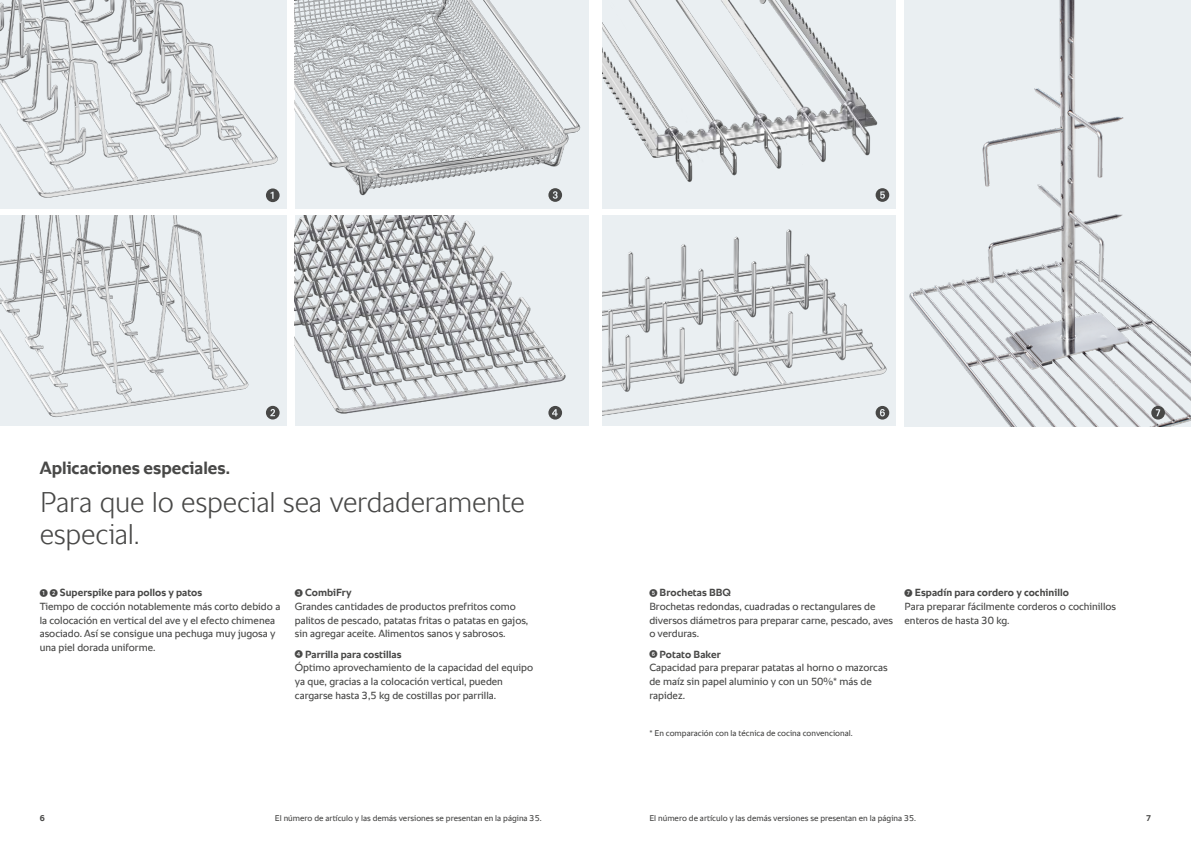
<style>
.page{position:relative;width:1191px;height:842px;background:#fff}
.page>*{position:absolute;margin:0;border:0;box-sizing:border-box;transform-origin:0 0}
.t1{font:300 29px/32px "RATIONAL Sans TT";letter-spacing:-.01em;color:#484847}
.t2{font:700 18px "RATIONAL Sans TT";color:#484847}
.t3{font:10.5px/13.6px "RATIONAL Sans TT";color:#484847}
.t4{font:8.5px "RATIONAL Sans TT";color:#484847}
.t5{font:700 8.5px "RATIONAL Sans TT";color:#484847}
.s1{font-family:"European Pi One";font-size:8px}
.s2{font-weight:700}
</style>
<div class="page">
<img style="left:0;top:0;width:286px;height:209px">
<svg style="left:266px;top:188px;width:13px;height:14px"></svg>
<img style="left:0;top:215px;width:286px;height:211px">
<svg style="left:266px;top:406px;width:13px;height:13px"></svg>
<img style="left:602px;top:215px;width:294px;height:211px">
<svg style="left:875px;top:406px;width:14px;height:14px"></svg>
<img style="left:602px;top:0;width:294px;height:209px">
<svg style="left:875px;top:188px;width:14px;height:14px"></svg>
<img style="left:295px;top:0;width:293px;height:209px">
<svg style="left:548px;top:188px;width:14px;height:14px"></svg>
<img style="left:295px;top:215px;width:293px;height:211px">
<svg style="left:548px;top:406px;width:14px;height:14px"></svg>
<img style="left:904px;top:0;width:287px;height:426px">
<svg style="left:1151px;top:406px;width:14px;height:14px"></svg>
<h2 class="t2" style="left:40px;top:455px;width:192px">Aplicaciones especiales.</h2>
<h1 class="t1" style="left:40px;top:486px;width:486px">Para que lo especial sea verdaderamente especial.</h1>
<p class="t3" style="left:40px;top:586px;width:242px"><span class="s1">1 2</span> <span class="s2">Superspike para pollos y patos<br></span>Tiempo de cocción notablemente más corto debido a la colocación en vertical del ave y el efecto chimenea asociado. Así se consigue una pechuga muy jugosa y una piel dorada uniforme.</p>
<p class="t3" style="left:649px;top:586px;width:245px"><span class="s1">5</span> <span class="s2">Brochetas BBQ<br></span>Brochetas redondas, cuadradas o rectangulares de diversos diámetros para preparar carne, pescado, aves o verduras.</p>
<p class="t3" style="left:649px;top:647px;width:240px"><span class="s1">6</span> <span class="s2">Potato Baker<br></span>Capacidad para preparar patatas al horno o mazorcas de maíz sin papel aluminio y con un 50%* más de rapidez.</p>
<p class="t3" style="left:295px;top:586px;width:235px"><span class="s1">3</span> <span class="s2">CombiFry<br></span>Grandes cantidades de productos prefritos como palitos de pescado, patatas fritas o patatas en gajos, sin agregar aceite. Alimentos sanos y sabrosos.</p>
<p class="t3" style="left:295px;top:647px;width:240px"><span class="s1">4</span> <span class="s2">Parrilla para costillas<br></span>Óptimo aprovechamiento de la capacidad del equipo ya que, gracias a la colocación vertical, pueden cargarse hasta 3,5 kg de costillas por parrilla.</p>
<p class="t4" style="left:649px;top:727px;width:205px">* En comparación con la técnica de cocina convencional.</p>
<p class="t3" style="left:904px;top:586px;width:213px"><span class="s1">7</span> <span class="s2">Espadín para cordero y cochinillo<br></span>Para preparar fácilmente corderos o cochinillos enteros de hasta 30 kg.</p>
<p class="t5" style="left:40px;top:812px;width:7px">6</p>
<p class="t4" style="left:275px;top:812px;width:268px">El número de artículo y las demás versiones se presentan en la página 35.</p>
<p class="t4" style="left:649px;top:812px;width:268px">El número de artículo y las demás versiones se presentan en la página 35.</p>
<p class="t5" style="left:1146px;top:812px;width:7px">7</p>
</div>
